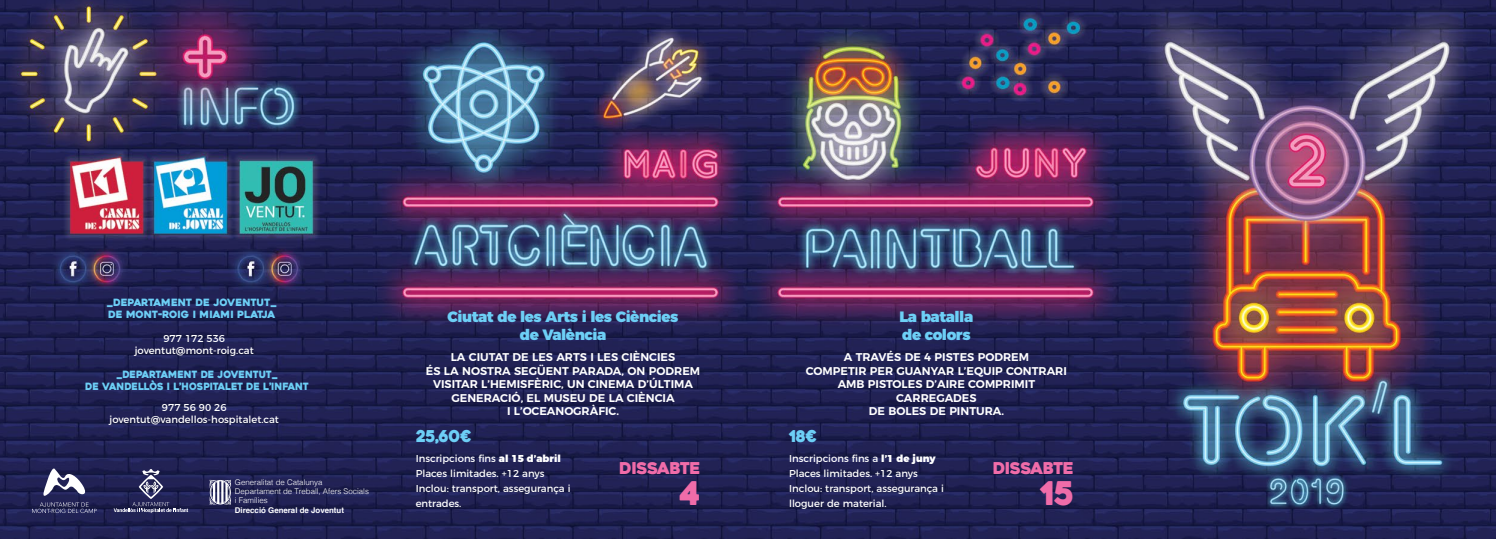
<style>
.page{position:relative;width:1496px;height:539px;background:#fff}
.page>*{position:absolute;margin:0;border:0;box-sizing:border-box;transform-origin:0 0}
.t1{font:32.5px "Heavitas";color:#f06ca9}
.t2{font:16.25px "Heavitas";letter-spacing:-.03em;color:#f06ca9}
.t3{font:16.25px "Heavitas";color:#6dcff6}
.t4{font:900 15px/18px "Montserrat";letter-spacing:-.03em;color:#6dcff6;text-align:center}
.t5{font:600 11.25px/13.5px "Montserrat";color:#fff;text-align:center}
.t6{font:10px/15px "Montserrat";color:#fff;text-align:center}
.t7{font:10px/12px "Heavitas";color:#6dcff6;text-align:center;scale:.95 1}
.t8{font:10px/12px "Heavitas";color:#6dcff6}
.t9{font:300 7.88px/9.5px "Helvetica";color:#fff}
.t10{font:700 7.88px "Helvetica";color:#fff}
.s1{font-weight:900}
</style>
<div class="page">
<img style="left:0;top:0;width:1495px;height:538px">
<svg style="left:32px;top:465px;width:65px;height:48px;background:#474971"></svg>
<svg style="left:114px;top:469px;width:74px;height:44px;background:#393a65"></svg>
<svg style="left:209px;top:479px;width:22px;height:25px"></svg>
<p class="t8" style="left:107px;top:296px;width:171px">_DEPARTAMENT DE JOVENTUT_<br>DE MONT-ROIG I MIAMI PLATJA</p>
<p class="t6" style="left:135px;top:332px;width:120px;line-height:12px">977 172 536 joventut@mont-roig.cat</p>
<p class="t7" style="left:85px;top:368px;width:237px">_DEPARTAMENT DE JOVENTUT_<br>DE VANDELLÒS I L’HOSPITALET DE L’INFANT</p>
<p class="t6" style="left:109px;top:400px;width:171px;line-height:12px">977 56 90 26 joventut@vandellos-hospitalet.cat</p>
<p class="t9" style="left:235px;top:476px;width:135px">Generalitat de Catalunya<br>Departament de Treball, Afers Socials i Famílies</p>
<p class="t10" style="left:235px;top:503px;width:111px">Direcció General de Joventut</p>
<h3 class="t4" style="left:447px;top:306px;width:232px">Ciutat de les Arts i les Ciències de València</h3>
<h3 class="t4" style="left:899px;top:306px;width:75px;text-align:left">La batalla de colors</h3>
<p class="t5" style="left:426px;top:349px;width:276px">LA CIUTAT DE LES ARTS I LES CIÈNCIES<br>ÉS LA NOSTRA SEGÜENT PARADA, ON PODREM VISITAR L’HEMISFÈRIC, UN CINEMA D’ÚLTIMA GENERACIÓ, EL MUSEU DE LA CIÈNCIA<br>I L’OCEANOGRÀFIC.</p>
<p class="t5" style="left:843px;top:349px;width:144px">A TRAVÉS DE 4 PISTES PODREM</p>
<p class="t5" style="left:806px;top:363px;width:262px">COMPETIR PER GUANYAR L’EQUIP CONTRARI</p>
<p class="t5" style="left:837px;top:376px;width:199px">AMB PISTOLES D’AIRE COMPRIMIT</p>
<p class="t5" style="left:896px;top:390px;width:82px">CARREGADES</p>
<p class="t5" style="left:868px;top:403px;width:137px">DE BOLES DE PINTURA.</p>
<h2 class="t3" style="left:415px;top:426px;width:57px">25,60€</h2>
<h2 class="t3" style="left:789px;top:426px;width:29px">18€</h2>
<h2 class="t2" style="left:619px;top:458px;width:83px">DISSABTE</h2>
<h2 class="t2" style="left:992px;top:458px;width:83px">DISSABTE</h2>
<p class="t6" style="left:415px;top:450px;width:156px;text-align:left">Inscripcions fins <span class="s1">al 15 d’abril<br></span>Places limitades. +12 anys<br>Inclou: transport, assegurança i entrades.</p>
<p class="t6" style="left:789px;top:450px;width:156px;text-align:left">Inscripcions fins a <span class="s1">l’1 de juny<br></span>Places limitades. +12 anys<br>Inclou: transport, assegurança i lloguer de material.</p>
<h1 class="t1" style="left:678px;top:473px;width:23px">4</h1>
<h1 class="t1" style="left:1040px;top:473px;width:35px">15</h1>
</div>
